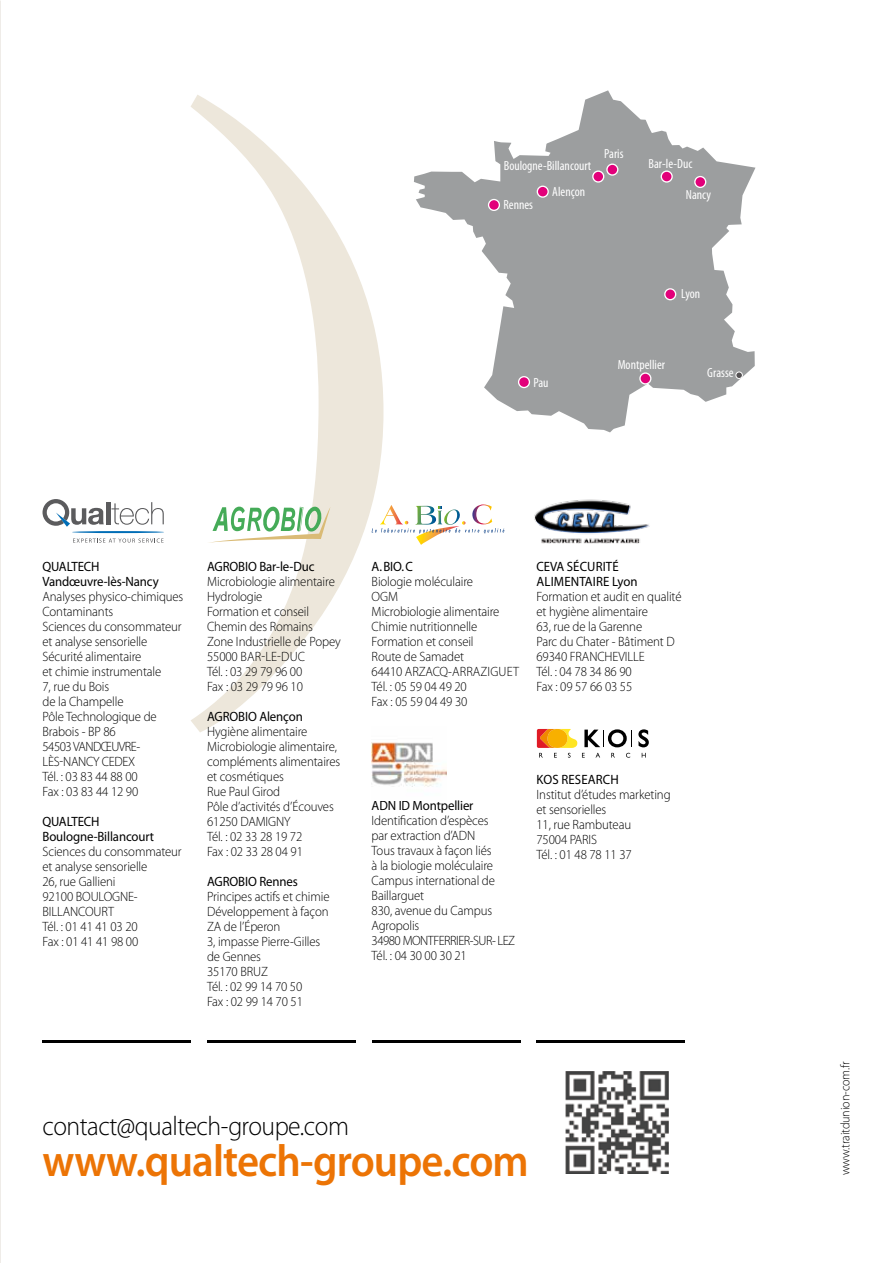
<style>
.page{position:relative;width:893px;height:1263px;background:#fff}
.page>*{position:absolute;margin:0;border:0;box-sizing:border-box;transform-origin:0 0}
.t1{font:600 45px "Myriad Pro";letter-spacing:-.02em;color:#ec7405;scale:.95 1}
.t2{font:300 27px "Myriad Pro";letter-spacing:-.02em;color:#000;scale:.95 1}
.t3{font:300 13.5px/15px "Myriad Pro";letter-spacing:-.01em;color:#000;scale:.95 1}
.t4{font:13.5px/15px "Myriad Pro";letter-spacing:-.01em;color:#000;scale:.95 1}
.t5{font:13.5px/15px "Myriad Pro";letter-spacing:.01em;color:#000;scale:.95 1}
.t6{font:condensed 13.2px "Myriad Pro";color:#fff}
.t7{font:300 12.75px "Myriad Pro";letter-spacing:-.01em;color:#000;scale:.95 1}
</style>
<div class="page">
<svg style="left:191px;top:95px;width:192px;height:637px"></svg>
<svg style="left:207px;top:507px;width:123px;height:36px"></svg>
<img style="left:372px;top:504px;width:132px;height:41px">
<hr style="left:106px;top:502px;width:4px;height:22px;background:#5b5b5d">
<svg style="left:111px;top:502px;width:53px;height:23px"></svg>
<svg style="left:43px;top:499px;width:61px;height:28px"></svg>
<hr style="left:72px;top:531px;width:92px;height:2px;background:#006db6;border-radius:50%">
<svg style="left:73px;top:538px;width:91px;height:5px"></svg>
<svg style="left:414px;top:90px;width:341px;height:342px;fill:#9c9e9f"></svg>
<svg style="left:489px;top:200px;width:10px;height:10px"></svg>
<div style="left:488px;top:199px;width:12px;height:12px;border:1px solid #fff;border-radius:50%"></div>
<div style="left:519px;top:377px;width:10px;height:10px;background:#e2007a;border-radius:50%"></div>
<div style="left:518px;top:376px;width:12px;height:12px;border:1px solid #fff;border-radius:50%"></div>
<div style="left:695px;top:177px;width:11px;height:10px;background:#e2007a;border-radius:50%"></div>
<div style="left:694px;top:176px;width:12px;height:12px;border:1px solid #fff;border-radius:50%"></div>
<svg style="left:661px;top:171px;width:11px;height:11px"></svg>
<div style="left:661px;top:170px;width:12px;height:13px;border:1px solid #fff;border-radius:50%"></div>
<svg style="left:593px;top:171px;width:11px;height:11px"></svg>
<div style="left:592px;top:170px;width:12px;height:13px;border:1px solid #fff;border-radius:50%"></div>
<div style="left:537px;top:186px;width:11px;height:11px;background:#e2007a;border-radius:50%"></div>
<div style="left:537px;top:186px;width:12px;height:12px;border:1px solid #fff;border-radius:50%"></div>
<svg style="left:736px;top:372px;width:6px;height:5px"></svg>
<div style="left:735px;top:372px;width:8px;height:7px;border:1px solid #fff;border-radius:50%"></div>
<div style="left:665px;top:289px;width:11px;height:11px;background:#e2007a;border-radius:50%"></div>
<div style="left:664px;top:288px;width:12px;height:12px;border:1px solid #fff;border-radius:50%"></div>
<svg style="left:640px;top:373px;width:11px;height:11px"></svg>
<div style="left:639px;top:372px;width:12px;height:13px;border:1px solid #fff;border-radius:50%"></div>
<svg style="left:607px;top:164px;width:11px;height:11px"></svg>
<div style="left:606px;top:164px;width:12px;height:12px;border:1px solid #fff;border-radius:50%"></div>
<hr style="left:43px;top:1040px;width:148px;height:3px;background:#000">
<hr style="left:207px;top:1040px;width:149px;height:3px;background:#000">
<hr style="left:372px;top:1040px;width:148px;height:3px;background:#000">
<hr style="left:536px;top:1040px;width:149px;height:3px;background:#000">
<img style="left:565px;top:1071px;width:103px;height:103px">
<img style="left:534px;top:499px;width:116px;height:45px">
<svg style="left:537px;top:729px;width:112px;height:29px"></svg>
<img style="left:372px;top:726px;width:74px;height:61px">
<p class="t6" style="left:504px;top:157px;width:89px">Boulogne-Billancourt</p>
<p class="t6" style="left:503px;top:197px;width:31px">Rennes</p>
<p class="t6" style="left:552px;top:183px;width:34px">Alençon</p>
<p class="t6" style="left:604px;top:146px;width:21px">Paris</p>
<p class="t6" style="left:648px;top:155px;width:45px">Bar-le-Duc</p>
<p class="t6" style="left:686px;top:187px;width:27px">Nancy</p>
<p class="t6" style="left:533px;top:374px;width:17px">Pau</p>
<p class="t6" style="left:681px;top:286px;width:21px">Lyon</p>
<p class="t6" style="left:618px;top:356px;width:49px">Montpellier</p>
<p class="t6" style="left:707px;top:364px;width:28px">Grasse</p>
<p class="t4" style="left:43px;top:558px;width:124px">QUALTECH<br>Vandœuvre-lès-Nancy</p>
<p class="t3" style="left:43px;top:588px;width:150px">Analyses physico-chimiques<br>Contaminants<br>Sciences du consommateur et analyse sensorielle<br>Sécurité alimentaire<br>et chimie instrumentale<br>7, rue du Bois<br>de la Champelle<br>Pôle Technologique de<br>Brabois - BP 86<br>54503 VANDŒUVRE-<br>LÈS-NANCY CEDEX<br>Tél. : 03 83 44 88 00<br>Fax : 03 83 44 12 90</p>
<p class="t4" style="left:43px;top:813px;width:119px">QUALTECH<br>Boulogne-Billancourt</p>
<p class="t3" style="left:43px;top:843px;width:148px">Sciences du consommateur et analyse sensorielle<br>26, rue Gallieni<br>92100 BOULOGNE-<br>BILLANCOURT<br>Tél. : 01 41 41 03 20<br>Fax : 01 41 41 98 00</p>
<p class="t4" style="left:207px;top:558px;width:115px">AGROBIO Bar-le-Duc</p>
<p class="t3" style="left:207px;top:573px;width:142px">Microbiologie alimentaire<br>Hydrologie<br>Formation et conseil<br>Chemin des Romains<br>Zone Industrielle de Popey<br>55000 BAR-LE-DUC<br>Tél. : 03 29 79 96 00<br>Fax : 03 29 79 96 10</p>
<p class="t4" style="left:207px;top:708px;width:102px">AGROBIO Alençon</p>
<p class="t3" style="left:207px;top:723px;width:142px">Hygiène alimentaire<br>Microbiologie alimentaire, compléments alimentaires et cosmétiques<br>Rue Paul Girod<br>Pôle d’activités d’Écouves<br>61250 DAMIGNY<br>Tél. : 02 33 28 19 72<br>Fax : 02 33 28 04 91</p>
<p class="t4" style="left:207px;top:873px;width:97px">AGROBIO Rennes</p>
<p class="t3" style="left:207px;top:888px;width:130px">Principes actifs et chimie<br>Développement à façon<br>ZA de l’Éperon<br>3, impasse Pierre-Gilles de Gennes<br>35170 BRUZ<br>Tél. : 02 99 14 70 50<br>Fax : 02 99 14 70 51</p>
<p class="t4" style="left:372px;top:558px;width:45px">A.BIO.C</p>
<p class="t3" style="left:372px;top:573px;width:157px">Biologie moléculaire<br>OGM<br>Microbiologie alimentaire<br>Chimie nutritionnelle<br>Formation et conseil<br>Route de Samadet<br>64410 ARZACQ-ARRAZIGUET<br>Tél. : 05 59 04 49 20<br>Fax : 05 59 04 49 30</p>
<p class="t5" style="left:536px;top:558px;width:108px">CEVA SÉCURITÉ<br>ALIMENTAIRE Lyon</p>
<p class="t3" style="left:536px;top:588px;width:154px">Formation et audit en qualité et hygiène alimentaire<br>63, rue de la Garenne<br>Parc du Chater - Bâtiment D<br>69340 FRANCHEVILLE<br>Tél. : 04 78 34 86 90<br>Fax : 09 57 66 03 55</p>
<p class="t4" style="left:372px;top:798px;width:109px">ADN ID Montpellier</p>
<p class="t3" style="left:372px;top:813px;width:153px">Identification d’espèces<br>par extraction d’ADN<br>Tous travaux à façon liés<br>à la biologie moléculaire<br>Campus international de<br>Baillarguet<br>830, avenue du Campus<br>Agropolis<br>34980 MONTFERRIER-SUR- LEZ<br>Tél. : 04 30 00 30 21</p>
<p class="t5" style="left:537px;top:772px;width:88px">KOS RESEARCH</p>
<p class="t3" style="left:536px;top:787px;width:143px">Institut d’études marketing et sensorielles<br>11, rue Rambuteau<br>75004 PARIS<br>Tél. : 01 48 78 11 37</p>
<h2 class="t2" style="left:43px;top:1110px;width:324px">contact@qualtech-groupe.com</h2>
<h1 class="t1" style="left:43px;top:1132px;width:513px">www.qualtech-groupe.com</h1>
<p class="t7" style="left:837px;top:1175px;width:122px;rotate:-90deg">www.traitdunion-com.fr</p>
</div>
